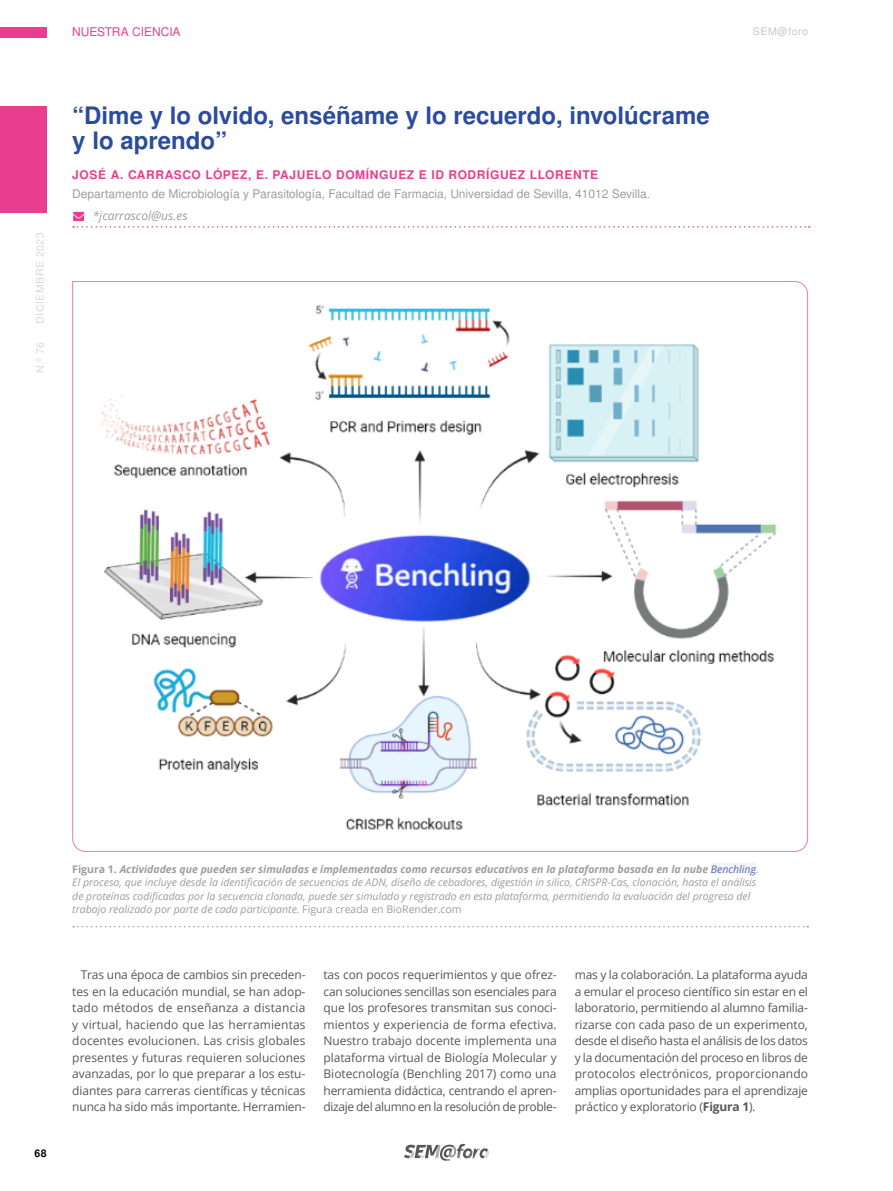
<style>
.page{position:relative;width:893px;height:1191px;background:#fff}
.page>*{position:absolute;margin:0;border:0;box-sizing:border-box;transform-origin:0 0}
.t1{font:700 24px/25.5px "Nimbus San L";color:#2b4c9c}
.t2{font:12px/16.5px "Open Sans";letter-spacing:-.015em;color:#575756;text-align:justify}
.t3{font:12px "Nimbus San L";color:#9d9d9c}
.t4{font:700 12px "Nimbus San L";letter-spacing:.05em;color:#e93e8f}
.t5{font:italic 12px "Open Sans";color:#9d9d9c}
.t6{font:12px "Nimbus San L";color:#e93e8f}
.t7{font:italic 10.5px/13.5px "Open Sans";color:#9d9d9c}
.t8{font:10.5px "Nimbus San L";letter-spacing:.05em;color:#dadada}
.t9{font:10.5px "Nimbus San L";letter-spacing:.05em;color:#c6c6c6}
.t10{font:700 10.5px "Nimbus San L";color:#000}
.s1{font-weight:700;font-style:normal}
.s2{font-weight:700}
.s3{color:#5669af}
.s4{font-style:normal}
</style>
<div class="page">
<div style="left:0;top:28px;width:47px;height:10px;background:#e93e8f"></div>
<div style="left:0;top:106px;width:47px;height:107px;background:#e93e8f"></div>
<svg style="left:404px;top:1143px;width:85px;height:18px"></svg>
<svg style="left:73px;top:212px;width:737px;height:16px"></svg>
<svg style="left:72px;top:281px;width:736px;height:571px"></svg>
<div style="left:711px;top:863px;width:45px;height:10px;background:#f2f4fb"></div>
<svg style="left:73px;top:926px;width:735px;height:1px"></svg>
<img style="left:85px;top:294px;width:712px;height:544px">
<p class="t8" style="left:33px;top:324px;width:93px;rotate:-90deg">DICIEMBRE 2023</p>
<p class="t8" style="left:33px;top:373px;width:33px;rotate:-90deg">N.º 76</p>
<p class="t6" style="left:72px;top:23px;width:110px">NUESTRA CIENCIA</p>
<h1 class="t1" style="left:72px;top:102px;width:639px">“Dime y lo olvido, enséñame y lo recuerdo, involúcrame y lo aprendo”</h1>
<p class="t4" style="left:72px;top:166px;width:527px">JOSÉ A. CARRASCO LÓPEZ, E. PAJUELO DOMÍNGUEZ E ID RODRÍGUEZ LLORENTE</p>
<p class="t3" style="left:72px;top:185px;width:577px">Departamento de Microbiología y Parasitología, Facultad de Farmacia, Universidad de Sevilla, 41012 Sevilla.</p>
<p class="t5" style="left:93px;top:207px;width:96px">*jcarrascol@us.es</p>
<p class="t9" style="left:753px;top:24px;width:57px">SEM@foro</p>
<p class="t10" style="left:35px;top:1145px;width:14px">68</p>
<p class="t7" style="left:72px;top:861px;width:688px"><span class="s1">Figura 1.</span> <span class="s2">Actividades que pueden ser simuladas e implementadas como recursos educativos en la plataforma basada en la nube</span> <span class="s3">Benchling</span>.<br>El proceso, que incluye desde la identificación de secuencias de ADN, diseño de cebadores, digestión in silico, CRISPR-Cas, clonación, hasta el análisis de proteínas codificadas por la secuencia clonada, puede ser simulado y registrado en esta plataforma, permitiendo la evaluación del progreso del trabajo realizado por parte de cada participante. <span class="s4">Figura creada en BioRender.com</span></p>
<p class="t2" style="left:72px;top:966px;width:235px;text-indent:9px">Tras una época de cambios sin preceden&shy;tes en la educación mundial, se han adop&shy;tado métodos de enseñanza a distancia y virtual, haciendo que las herramientas docentes evolucionen. Las crisis globales presentes y futuras requieren soluciones avanzadas, por lo que preparar a los estu&shy;diantes para carreras científicas y técnicas nunca ha sido más importante. Herramien-</p>
<p class="t2" style="left:323px;top:966px;width:235px">tas con pocos requerimientos y que ofrez&shy;can soluciones sencillas son esenciales para que los profesores transmitan sus conoci&shy;mientos y experiencia de forma efectiva.<br>Nuestro trabajo docente implementa una plataforma virtual de Biología Molecular y Biotecnología (Benchling 2017) como una herramienta didáctica, centrando el apren&shy;dizaje del alumno en la resolución de proble-</p>
<p class="t2" style="left:575px;top:966px;width:235px">mas y la colaboración. La plataforma ayuda a emular el proceso científico sin estar en el laboratorio, permitiendo al alumno familia&shy;rizarse con cada paso de un experimento, desde el diseño hasta el análisis de los datos y la documentación del proceso en libros de protocolos electrónicos, proporcionando amplias oportunidades para el aprendizaje práctico y exploratorio (<span class="s2">Figura 1</span>).</p>
</div>
